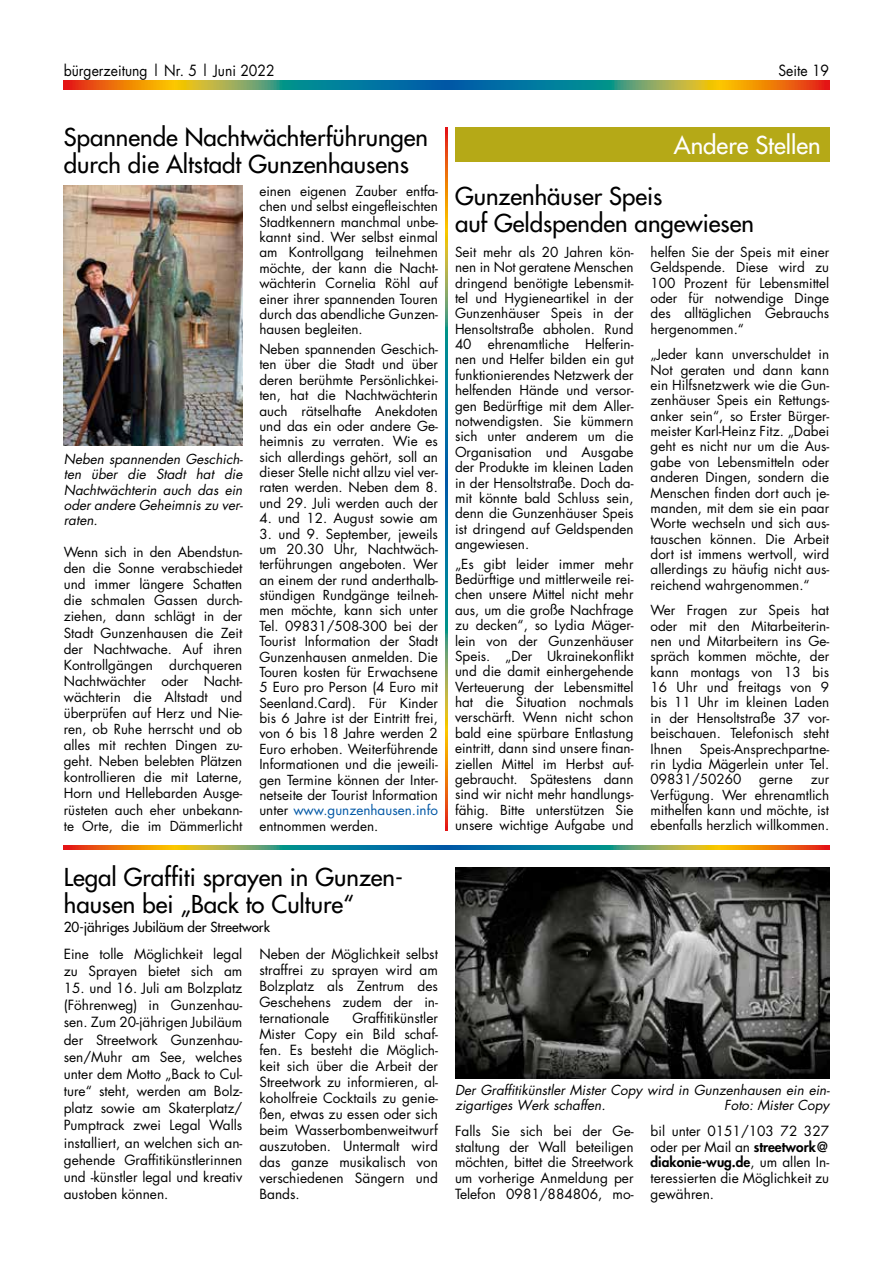
<style>
.page{position:relative;width:893px;height:1263px;background:#fff}
.page>*{position:absolute;margin:0;border:0;box-sizing:border-box;transform-origin:0 0}
.t1{font:24px/27px "Futura";color:#000}
.t2{font:24px "Futura";color:#fff}
.t3{font:15px "Futura";color:#000;scale:.93 1}
.t4{font:13.65px/16px "Futura";color:#000;text-align:justify}
.t5{font:13.5px/15.5px "Futura";color:#000;text-align:justify}
.t6{font:italic 13.5px/15.5px "Futura";color:#000}
.t7{font:13.5px "Futura";color:#000}
.s1{color:#0057a5}
.s2{font-weight:800}
</style>
<div class="page">
<svg style="left:64px;top:81px;width:382px;height:8px;background:#71865c"></svg>
<svg style="left:446px;top:81px;width:383px;height:8px;background:#71865d"></svg>
<div style="left:455px;top:128px;width:374px;height:34px;background:#b5a917"></div>
<img style="left:64px;top:186px;width:178px;height:260px">
<svg style="left:64px;top:845px;width:381px;height:5px;background:#72865c"></svg>
<svg style="left:445px;top:845px;width:384px;height:5px;background:#71865d"></svg>
<img style="left:455px;top:867px;width:374px;height:211px">
<svg style="left:445px;top:480px;width:3px;height:351px"></svg>
<svg style="left:445px;top:128px;width:3px;height:352px"></svg>
<p class="t3" style="left:64px;top:60px;width:228px">bürgerzeitung | Nr. 5 | Juni 2022</p>
<p class="t3" style="left:778px;top:60px;width:56px">Seite 19</p>
<h1 class="t1" style="left:64px;top:123px;width:366px">Spannende Nachtwächterführungen durch die Altstadt Gunzenhausens</h1>
<p class="t6" style="left:64px;top:451px;width:181px;text-align:justify">Neben spannenden Geschich&shy;ten über die Stadt hat die Nachtwächterin auch das ein oder andere Geheimnis zu ver&shy;raten.</p>
<p class="t5" style="left:64px;top:544px;width:180px;line-height:16px">Wenn sich in den Abendstun&shy;den die Sonne verabschiedet und immer längere Schatten die schmalen Gassen durch&shy;ziehen, dann schlägt in der Stadt Gunzenhausen die Zeit der Nachtwache. Auf ihren Kontrollgängen durchqueren Nachtwächter oder Nacht&shy;wächterin die Altstadt und überprüfen auf Herz und Nie&shy;ren, ob Ruhe herrscht und ob alles mit rechten Dingen zu&shy;geht. Neben belebten Plätzen kontrollieren die mit Laterne, Horn und Hellebarden Ausge&shy;rüsteten auch eher unbekann&shy;te Orte, die im Dämmerlicht</p>
<p class="t5" style="left:259px;top:183px;width:180px">einen eigenen Zauber entfa&shy;chen und selbst eingefleischten Stadtkennern manchmal unbe&shy;kannt sind. Wer selbst einmal am Kontrollgang teilnehmen möchte, der kann die Nacht&shy;wächterin Cornelia Röhl auf einer ihrer spannenden Touren durch das abendliche Gunzen&shy;hausen begleiten.</p>
<p class="t5" style="left:259px;top:341px;width:180px">Neben spannenden Geschich&shy;ten über die Stadt und über deren berühmte Persönlichkei&shy;ten, hat die Nachtwächterin auch rätselhafte Anekdoten und das ein oder andere Ge&shy;heimnis zu verraten. Wie es sich allerdings gehört, soll an dieser Stelle nicht allzu viel ver&shy;raten werden. Neben dem 8. und 29. Juli werden auch der</p>
<p class="t5" style="left:259px;top:510px;width:180px">4. und 12. August sowie am</p>
<p class="t5" style="left:259px;top:526px;width:180px">3. und 9. September, jeweils um 20.30 Uhr, Nachtwäch&shy;terführungen angeboten. Wer an einem der rund anderthalb&shy;stündigen Rundgänge teilneh&shy;men möchte, kann sich unter Tel. 09831/508-300 bei der Tourist Information der Stadt Gunzenhausen anmelden. Die Touren kosten für Erwachsene 5 Euro pro Person (4 Euro mit Seenland.Card). Für Kinder bis 6 Jahre ist der Eintritt frei, von 6 bis 18 Jahre werden 2<br>Euro erhoben. Weiterführende Informationen und die jeweili&shy;gen Termine können der Inter&shy;netseite der Tourist Information unter <span class="s1">www.gunzenhausen.info </span>entnommen werden.</p>
<h1 class="t1" style="left:64px;top:863px;width:341px">Legal Graffiti sprayen in Gunzen&shy;hausen bei „Back to Culture“</h1>
<p class="t7" style="left:64px;top:918px;width:208px">20-jähriges Jubiläum der Streetwork</p>
<p class="t4" style="left:64px;top:945px;width:180px;line-height:17.2px">Eine tolle Möglichkeit legal zu Sprayen bietet sich am</p>
<p class="t4" style="left:64px;top:979px;width:180px;line-height:17.2px">15. und 16. Juli am Bolzplatz (Föhrenweg) in Gunzenhau&shy;sen. Zum 20-jährigen Jubiläum der Streetwork Gunzenhau&shy;sen/Muhr am See, welches unter dem Motto „Back to Cul&shy;ture“ steht, werden am Bolz&shy;platz sowie am Skaterplatz/ Pumptrack zwei Legal Walls installiert, an welchen sich an&shy;gehende Graffitikünstlerinnen und -künstler legal und kreativ austoben können.</p>
<p class="t4" style="left:259px;top:945px;width:180px">Neben der Möglichkeit selbst straffrei zu sprayen wird am Bolzplatz als Zentrum des Geschehens zudem der in&shy;ternationale</p>
<p class="t4" style="left:259px;top:1009px;width:180px;text-indent:93px">Graffitikünstler Mister Copy ein Bild schaf&shy;fen. Es besteht die Möglich&shy;keit sich über die Arbeit der Streetwork zu informieren, al&shy;koholfreie Cocktails zu genie&shy;ßen, etwas zu essen oder sich beim Wasserbombenweitwurf auszutoben. Untermalt wird das ganze musikalisch von verschiedenen Sängern und Bands.</p>
<h1 class="t2" style="left:674px;top:130px;width:148px">Andere Stellen</h1>
<h1 class="t1" style="left:455px;top:183px;width:301px">Gunzenhäuser Speis<br>auf Geldspenden angewiesen</h1>
<p class="t5" style="left:455px;top:244px;width:180px">Seit mehr als 20 Jahren kön&shy;nen in Not geratene Menschen dringend benötigte Lebensmit&shy;tel und Hygieneartikel in der Gunzenhäuser Speis in der Hensoltstraße abholen. Rund 40 ehrenamtliche Helferin&shy;nen und Helfer bilden ein gut funktionierendes Netzwerk der helfenden Hände und versor&shy;gen Bedürftige mit dem Aller&shy;notwendigsten. Sie kümmern sich unter anderem um die Organisation und Ausgabe der Produkte im kleinen Laden in der Hensoltstraße. Doch da&shy;mit könnte bald Schluss sein, denn die Gunzenhäuser Speis ist dringend auf Geldspenden angewiesen.</p>
<p class="t5" style="left:455px;top:556px;width:180px">„Es gibt leider immer mehr Bedürftige und mittlerweile rei&shy;chen unsere Mittel nicht mehr aus, um die große Nachfrage zu decken“, so Lydia Mäger&shy;lein von der Gunzenhäuser Speis. „Der Ukrainekonflikt und die damit einhergehende Verteuerung der Lebensmittel hat die Situation nochmals verschärft. Wenn nicht schon bald eine spürbare Entlastung eintritt, dann sind unsere finan&shy;ziellen Mittel im Herbst auf&shy;gebraucht. Spätestens dann sind wir nicht mehr handlungs&shy;fähig. Bitte unterstützen Sie unsere wichtige Aufgabe und</p>
<p class="t5" style="left:651px;top:244px;width:180px">helfen Sie der Speis mit einer Geldspende. Diese wird zu 100 Prozent für Lebensmittel oder für notwendige Dinge des alltäglichen Gebrauchs hergenommen.“</p>
<p class="t5" style="left:651px;top:346px;width:180px">„Jeder kann unverschuldet in Not geraten und dann kann ein Hilfsnetzwerk wie die Gun&shy;zenhäuser Speis ein Rettungs&shy;anker sein“, so Erster Bürger&shy;meister Karl-Heinz Fitz. „Dabei geht es nicht nur um die Aus&shy;gabe von Lebensmitteln oder anderen Dingen, sondern die Menschen finden dort auch je&shy;manden, mit dem sie ein paar Worte wechseln und sich aus&shy;tauschen können. Die Arbeit dort ist immens wertvoll, wird allerdings zu häufig nicht aus&shy;reichend wahrgenommen.“</p>
<p class="t5" style="left:651px;top:602px;width:180px">Wer Fragen zur Speis hat oder mit den Mitarbeiterin&shy;nen und Mitarbeitern ins Ge&shy;spräch kommen möchte, der kann montags von 13 bis 16 Uhr und freitags von 9 bis 11 Uhr im kleinen Laden in der Hensoltstraße 37 vor&shy;beischauen. Telefonisch steht Ihnen</p>
<p class="t5" style="left:651px;top:741px;width:180px;text-indent:49px">Speis-Ansprechpartne&shy;rin Lydia Mägerlein unter Tel.<br>09831/50260</p>
<p class="t5" style="left:651px;top:771px;width:180px;text-indent:160px">zur Verfügung. Wer ehrenamtlich mithelfen kann und möchte, ist ebenfalls herzlich willkommen.</p>
<p class="t5" style="left:759px;top:771px;width:35px">gerne</p>
<p class="t6" style="left:455px;top:1082px;width:376px">Der Graffitikünstler Mister Copy wird in Gunzenhausen ein ein&shy;zigartiges Werk schaffen.</p>
<p class="t6" style="left:724px;top:1097px;width:106px">Foto: Mister Copy</p>
<p class="t4" style="left:455px;top:1123px;width:180px;line-height:15.6px">Falls Sie sich bei der Ge&shy;staltung der Wall beteiligen möchten, bittet die Streetwork um vorherige Anmeldung per Telefon 0981/884806, mo-</p>
<p class="t4" style="left:651px;top:1123px;width:180px;line-height:15.6px">bil unter 0151/103 72 327 oder per Mail an <span class="s2">streetwork@ diakonie-wug.de</span>, um allen In&shy;teressierten die Möglichkeit zu gewähren.</p>
</div>
